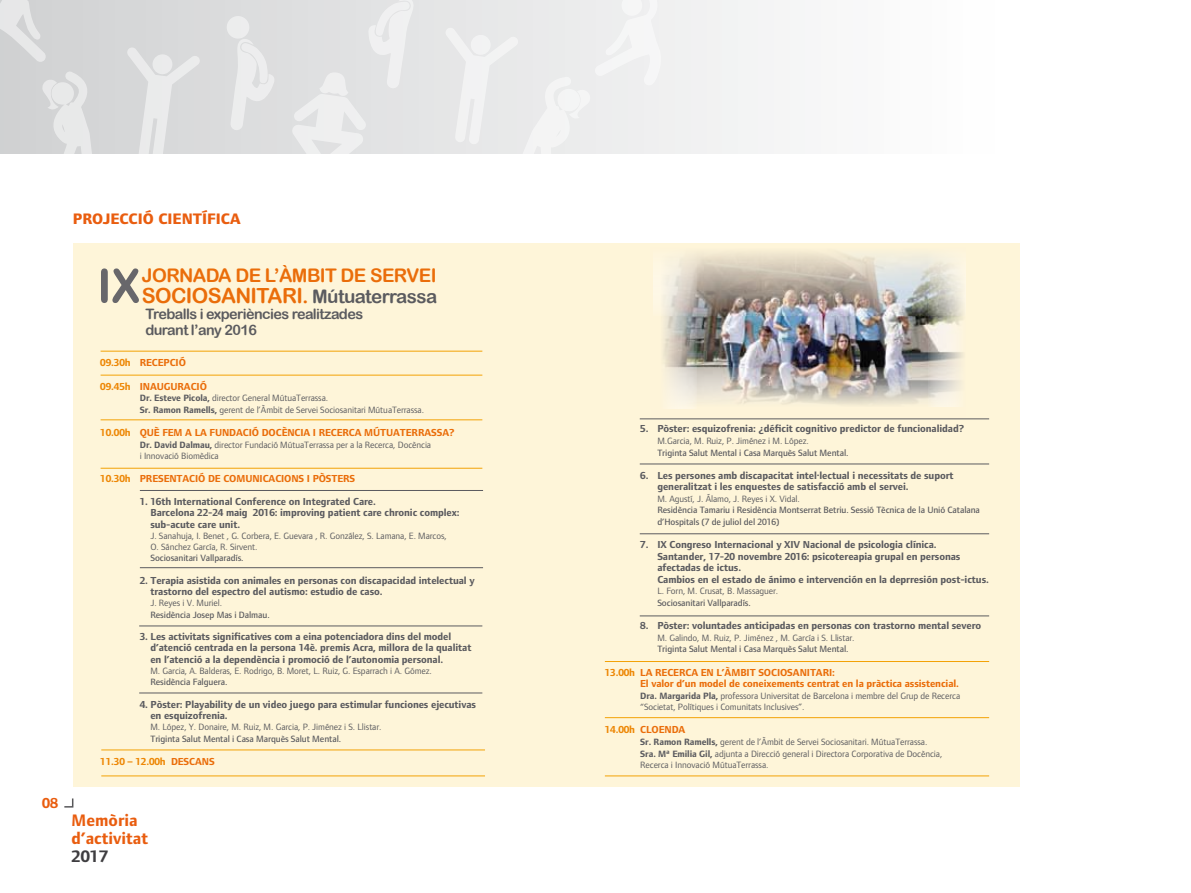
<style>
.page{position:relative;width:1191px;height:893px;background:#fff}
.page>*{position:absolute;margin:0;border:0;box-sizing:border-box;transform-origin:0 0}
.t1{font:20.85px "Arial Rounded MT Bold";letter-spacing:-.03em;color:#ea6d0a}
.t2{font:18.75px "Arial Rounded MT Bold";letter-spacing:-.03em;color:#ea6d0a}
.t3{font:700 17.25px/18px "Foundry Form Sans";color:#e95d0f}
.t4{font:700 17.25px "Foundry Form Sans";color:#3e3d40}
.t5{font:800 15.75px "Foundry Form Sans";color:#e95d0f}
.t6{font:700 15px "Foundry Form Sans";color:#e95d0f}
.t7{font:14.4px/15.8px "Arial Rounded MT Bold";letter-spacing:-.04em;color:#5b5b5f}
.t8{font:700 10.5px/11.2px "Foundry Form Sans";letter-spacing:-.01em;color:#5b5b5f}
.t9{font:700 10.5px/11.6px "Foundry Form Sans";letter-spacing:-.01em;color:#ea6d0a}
.t10{font:700 10.5px "Foundry Form Sans";letter-spacing:-.01em;color:#ed8705}
.t11{font:9.45px/11.6px "Foundry Form Sans";letter-spacing:-.01em;color:#5b5b5f}
.t12{font:500 9.45px/11.6px "Foundry Form Sans";letter-spacing:-.01em;color:#5b5b5f}
.s1{font-size:18.75px;color:#5b5b5f}
.s2{color:#ed8705}
.s3{font-weight:700}
.s4{color:#ea6d0a}
</style>
<div class="page">
<svg style="left:64px;top:798px;width:10px;height:10px"></svg>
<svg style="left:0;top:0;width:774px;height:153px"></svg>
<svg style="left:445px;top:0;width:216px;height:154px"></svg>
<svg style="left:292px;top:0;width:138px;height:154px"></svg>
<svg style="left:226px;top:15px;width:48px;height:116px"></svg>
<svg style="left:41px;top:71px;width:55px;height:83px"></svg>
<svg style="left:0;top:0;width:46px;height:62px"></svg>
<svg style="left:127px;top:47px;width:73px;height:107px"></svg>
<div style="left:74px;top:243px;width:946px;height:544px;background:#fef5d9"></div>
<hr style="left:605px;top:717px;width:384px;height:1px;background:#f3a206">
<hr style="left:605px;top:661px;width:384px;height:1px;background:#f3a206">
<hr style="left:605px;top:775px;width:384px;height:1px;background:#f3a206">
<hr style="left:101px;top:775px;width:384px;height:1px;background:#f3a206">
<hr style="left:101px;top:749px;width:384px;height:1px;background:#f3a206">
<hr style="left:640px;top:616px;width:349px;height:1px;background:#5b5b5f">
<hr style="left:640px;top:533px;width:349px;height:1px;background:#5b5b5f">
<hr style="left:640px;top:419px;width:349px;height:1px;background:#5b5b5f">
<hr style="left:640px;top:464px;width:349px;height:1px;background:#5b5b5f">
<hr style="left:101px;top:468px;width:381px;height:1px;background:#f3a206">
<hr style="left:101px;top:351px;width:381px;height:1px;background:#f3a206">
<hr style="left:101px;top:375px;width:381px;height:1px;background:#f3a206">
<hr style="left:101px;top:419px;width:381px;height:1px;background:#f3a206">
<hr style="left:140px;top:567px;width:343px;height:1px;background:#5b5b5f">
<hr style="left:140px;top:490px;width:343px;height:1px;background:#5b5b5f">
<hr style="left:139px;top:626px;width:343px;height:1px;background:#5b5b5f">
<hr style="left:139px;top:693px;width:343px;height:1px;background:#5b5b5f">
<svg style="left:101px;top:268px;width:38px;height:35px"></svg>
<img style="left:696px;top:315px;width:232px;height:52px">
<img style="left:670px;top:367px;width:286px;height:42px">
<svg style="left:663px;top:315px;width:33px;height:93px"></svg>
<svg style="left:928px;top:315px;width:35px;height:91px"></svg>
<img style="left:653px;top:252px;width:312px;height:63px">
<h3 class="t5" style="left:73px;top:210px;width:169px">PROJECCIÓ CIENTÍFICA</h3>
<h3 class="t6" style="left:42px;top:794px;width:17px">08</h3>
<h2 class="t2" style="left:142px;top:264px;width:296px">JORNADA DE L’ÀMBIT DE SERVEI</h2>
<h1 class="t1" style="left:142px;top:283px;width:297px">SOCIOSANITARI. <span class="s1">Mútuaterrassa</span></h1>
<h3 class="t7" style="left:145px;top:306px;width:219px">Treballs i experiències realitzades durant l’any 2016</h3>
<p class="t9" style="left:100px;top:357px;width:87px"><span class="s2">09.30h</span> RECEPCIÓ</p>
<p class="t9" style="left:100px;top:381px;width:108px"><span class="s2">09.45h</span> INAUGURACIÓ</p>
<p class="t11" style="left:140px;top:392px;width:286px"><span class="s3">Dr. Esteve Picola,</span> director General MútuaTerrassa.<br><span class="s3">Sr. Ramon Ramells,</span> gerent de l’Àmbit de Servei Sociosanitari MútuaTerrassa.</p>
<p class="t9" style="left:100px;top:427px;width:356px"><span class="s2">10.00h</span> QUÈ FEM A LA FUNDACIÓ DOCÈNCIA I RECERCA MÚTUATERRASSA?</p>
<p class="t11" style="left:140px;top:439px;width:293px"><span class="s3">Dr. David Dalmau,</span> director Fundació MútuaTerrassa per a la Recerca, Docència i Innovació Biomèdica</p>
<p class="t9" style="left:100px;top:473px;width:256px"><span class="s2">10.30h</span> PRESENTACIÓ DE COMUNICACIONS I PÒSTERS</p>
<p class="t8" style="left:150px;top:496px;width:311px;text-indent:-11px">1. 16th International Conference on Integrated Care.<br>Barcelona 22-24 maig 2016: improving patient care chronic complex: sub-acute care unit.</p>
<p class="t11" style="left:150px;top:530px;width:298px">J. Sanahuja, I. Benet , G. Corbera, E. Guevara , R. González, S. Lamana, E. Marcos,<br>O. Sánchez García, R. Sirvent.</p>
<p class="t12" style="left:150px;top:552px;width:95px">Sociosanitari Vallparadís.</p>
<p class="t8" style="left:150px;top:575px;width:326px;text-indent:-11px">2. Terapia asistida con animales en personas con discapacidad intelectual y trastorno del espectro del autismo: estudio de caso.</p>
<p class="t11" style="left:150px;top:597px;width:73px">J. Reyes i V. Muriel.</p>
<p class="t12" style="left:150px;top:609px;width:121px">Residència Josep Mas i Dalmau.</p>
<p class="t8" style="left:150px;top:631px;width:322px;text-indent:-11px">3. Les activitats significatives com a eina potenciadora dins del model d’atenció centrada en la persona 14è. premis Acra, millora de la qualitat en l’atenció a la dependència i promoció de l’autonomia personal.</p>
<p class="t11" style="left:150px;top:665px;width:283px">M. Garcia, A. Balderas, E. Rodrigo, B. Moret, L. Ruiz, G. Esparrach i A. Gómez.</p>
<p class="t12" style="left:150px;top:676px;width:79px">Residència Falguera.</p>
<p class="t8" style="left:150px;top:699px;width:327px;text-indent:-11px">4. Pòster: Playability de un video juego para estimular funciones ejecutivas en esquizofrenia.</p>
<p class="t11" style="left:150px;top:721px;width:233px">M. López, Y. Donaire, M. Ruiz, M. Garcia, P. Jiménez i S. Llistar.</p>
<p class="t12" style="left:150px;top:733px;width:192px">Triginta Salut Mental i Casa Marquès Salut Mental.</p>
<p class="t10" style="left:100px;top:755px;width:116px">11.30 – 12.00h <span class="s4">DESCANS</span></p>
<h3 class="t3" style="left:72px;top:811px;width:78px">Memòria d’activitat</h3>
<h3 class="t4" style="left:72px;top:846px;width:38px">2017</h3>
<p class="t8" style="left:640px;top:423px;width:325px">5. Pòster: esquizofrenia: ¿déficit cognitivo predictor de funcionalidad?</p>
<p class="t11" style="left:657px;top:435px;width:153px">M.Garcia, M. Ruiz, P. Jiménez i M. López.</p>
<p class="t12" style="left:657px;top:446px;width:193px">Triginta Salut Mental i Casa Marquès Salut Mental.</p>
<p class="t8" style="left:657px;top:469px;width:298px;text-indent:-17px">6. Les persones amb discapacitat intel·lectual i necessitats de suport generalitzat i les enquestes de satisfacció amb el servei.</p>
<p class="t11" style="left:657px;top:493px;width:144px">M. Agustí, J. Álamo, J. Reyes i X. Vidal.</p>
<p class="t12" style="left:657px;top:504px;width:324px">Residència Tamariu i Residència Montserrat Betriu. Sessió Tècnica de la Unió Catalana d’Hospitals (7 de juliol del 2016)</p>
<p class="t8" style="left:657px;top:539px;width:333px;text-indent:-17px">7. IX Congreso Internacional y XIV Nacional de psicologia clínica.<br>Santander, 17-20 novembre 2016: psicotereapia grupal en personas afectadas de ictus.<br>Cambios en el estado de ánimo e intervención en la deprresión post-ictus.</p>
<p class="t11" style="left:657px;top:585px;width:122px">L. Forn, M. Crusat, B. Massaguer.</p>
<p class="t12" style="left:657px;top:597px;width:95px">Sociosanitari Vallparadís.</p>
<p class="t8" style="left:640px;top:620px;width:342px">8. Pòster: voluntades anticipadas en personas con trastorno mental severo</p>
<p class="t11" style="left:657px;top:632px;width:199px">M. Galindo, M. Ruiz, P. Jiménez , M. García i S. Llistar.</p>
<p class="t12" style="left:657px;top:643px;width:193px">Triginta Salut Mental i Casa Marquès Salut Mental.</p>
<p class="t9" style="left:640px;top:666px;width:320px;text-indent:-36px"><span class="s2">13.00h</span> LA RECERCA EN L’ÀMBIT SOCIOSANITARI:<br>El valor d’un model de coneixements centrat en la pràctica assistencial.</p>
<p class="t11" style="left:640px;top:690px;width:321px"><span class="s3">Dra. Margarida Pla,</span> professora Universitat de Barcelona i membre del Grup de Recerca “Societat, Polítiques i Comunitats Inclusives”.</p>
<p class="t9" style="left:604px;top:724px;width:82px"><span class="s2">14.00h</span> CLOENDA</p>
<p class="t11" style="left:640px;top:736px;width:304px"><span class="s3">Sr. Ramon Ramells,</span> gerent de l’Àmbit de Servei Sociosanitari. MútuaTerrassa.<br><span class="s3">Sra. Mª Emilia Gil,</span> adjunta a Direcció general i Directora Corporativa de Docència,<br>Recerca i Innovació MútuaTerrassa.</p>
</div>
